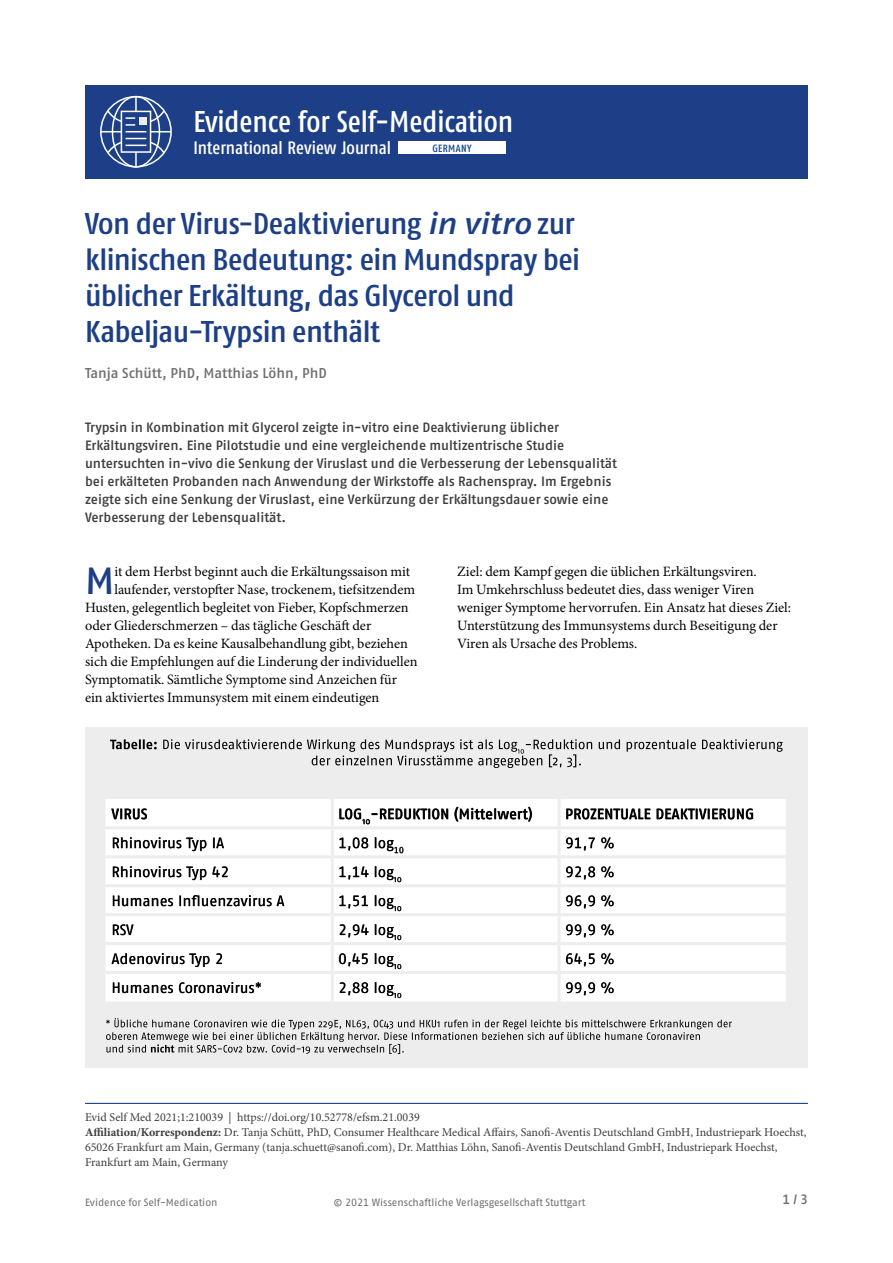
<style>
.page{position:relative;width:893px;height:1263px;background:#fff}
.page>*{position:absolute;margin:0;border:0;box-sizing:border-box;transform-origin:0 0}
.t1{font:500 37.8px "Fago Pro";color:#1d3f87}
.t2{font:500 condensed 30px/36px "Fago Pro";letter-spacing:-.015em;color:#1d3f87;scale:1.1 1}
.t3{font:500 condensed 30px "Fago Pro";color:#fff}
.t4{font:500 condensed 18px "Fago Pro";color:#fff}
.t5{font:15px "Fago Pro";letter-spacing:-.005em;color:#000}
.t6{font:500 15px "Fago Pro";color:#000}
.t7{font:14.25px/18px "Minion Pro";color:#000}
.t8{font:500 14.25px "Fago Pro";color:#706f6f}
.t9{font:500 13.5px/18px "Fago Pro";letter-spacing:-.005em;color:#3c3c3b}
.t10{font:500 13.5px "Fago Pro";color:#706f6f}
.t11{font:12px/15px "Minion Pro";color:#3c3c3b}
.t12{font:10.5px "Fago Pro";letter-spacing:-.005em;color:#706f6f}
.t13{font:500 condensed 10.5px "Fago Pro";letter-spacing:.03em;color:#0e468f}
.s1{font-style:italic;font-stretch:normal}
.s2{font-weight:700}
</style>
<div class="page">
<div style="left:85px;top:85px;width:723px;height:94px;background:#1d3f87"></div>
<div style="left:100px;top:96px;width:72px;height:72px;border:2px solid #fff;border-radius:50%"></div>
<div style="left:112px;top:96px;width:48px;height:72px;border:2px solid #fff;border-radius:50%"></div>
<hr style="left:100px;top:131px;width:71px;height:1px;background:#fff">
<hr style="left:135px;top:96px;width:2px;height:72px;background:#fff">
<svg style="left:121px;top:132px;width:30px;height:6px"></svg>
<svg style="left:106px;top:138px;width:60px;height:17px"></svg>
<svg style="left:106px;top:109px;width:60px;height:23px"></svg>
<hr style="left:85px;top:1103px;width:723px;height:1px;background:#1d3f87">
<div style="left:398px;top:141px;width:107px;height:13px;background:#fff"></div>
<div style="left:85px;top:727px;width:723px;height:340px;background:#ededee"></div>
<svg style="left:110px;top:739px;width:673px;height:29px"></svg>
<svg style="left:106px;top:1018px;width:626px;height:36px"></svg>
<div style="left:106px;top:799px;width:680px;height:202px;background:#fff"></div>
<hr style="left:331px;top:799px;width:3px;height:27px;background:#ededee">
<hr style="left:558px;top:799px;width:3px;height:27px;background:#ededee">
<hr style="left:105px;top:826px;width:227px;height:3px;background:#ededee">
<hr style="left:332px;top:826px;width:227px;height:3px;background:#ededee">
<hr style="left:331px;top:829px;width:3px;height:26px;background:#ededee">
<hr style="left:559px;top:826px;width:227px;height:3px;background:#ededee">
<hr style="left:558px;top:829px;width:3px;height:26px;background:#ededee">
<hr style="left:105px;top:855px;width:227px;height:3px;background:#ededee">
<hr style="left:332px;top:855px;width:227px;height:3px;background:#ededee">
<hr style="left:331px;top:858px;width:3px;height:26px;background:#ededee">
<hr style="left:559px;top:855px;width:227px;height:3px;background:#ededee">
<hr style="left:558px;top:858px;width:3px;height:26px;background:#ededee">
<hr style="left:105px;top:884px;width:227px;height:3px;background:#ededee">
<hr style="left:332px;top:884px;width:227px;height:3px;background:#ededee">
<hr style="left:331px;top:887px;width:3px;height:26px;background:#ededee">
<hr style="left:559px;top:884px;width:227px;height:3px;background:#ededee">
<hr style="left:558px;top:887px;width:3px;height:26px;background:#ededee">
<hr style="left:105px;top:913px;width:227px;height:3px;background:#ededee">
<hr style="left:332px;top:913px;width:227px;height:3px;background:#ededee">
<hr style="left:331px;top:916px;width:3px;height:26px;background:#ededee">
<hr style="left:559px;top:913px;width:227px;height:3px;background:#ededee">
<hr style="left:558px;top:916px;width:3px;height:26px;background:#ededee">
<hr style="left:105px;top:942px;width:227px;height:3px;background:#ededee">
<hr style="left:332px;top:942px;width:227px;height:3px;background:#ededee">
<hr style="left:331px;top:945px;width:3px;height:26px;background:#ededee">
<hr style="left:559px;top:942px;width:227px;height:3px;background:#ededee">
<hr style="left:558px;top:945px;width:3px;height:26px;background:#ededee">
<hr style="left:105px;top:971px;width:227px;height:3px;background:#ededee">
<hr style="left:332px;top:971px;width:227px;height:3px;background:#ededee">
<hr style="left:331px;top:974px;width:3px;height:27px;background:#ededee">
<hr style="left:559px;top:971px;width:227px;height:3px;background:#ededee">
<hr style="left:558px;top:974px;width:3px;height:27px;background:#ededee">
<svg style="left:566px;top:982px;width:48px;height:13px"></svg>
<svg style="left:340px;top:982px;width:61px;height:16px"></svg>
<svg style="left:113px;top:982px;width:148px;height:11px;background:#bcbcbc"></svg>
<svg style="left:566px;top:953px;width:48px;height:13px"></svg>
<svg style="left:339px;top:953px;width:62px;height:16px"></svg>
<svg style="left:112px;top:953px;width:110px;height:14px;background:#c9c9c9"></svg>
<svg style="left:566px;top:924px;width:48px;height:13px"></svg>
<svg style="left:340px;top:924px;width:61px;height:16px"></svg>
<svg style="left:113px;top:924px;width:20px;height:11px"></svg>
<svg style="left:566px;top:895px;width:48px;height:13px"></svg>
<svg style="left:340px;top:895px;width:61px;height:16px"></svg>
<svg style="left:113px;top:895px;width:171px;height:11px;background:#bcbcbc"></svg>
<svg style="left:566px;top:866px;width:48px;height:13px"></svg>
<svg style="left:340px;top:866px;width:61px;height:16px"></svg>
<svg style="left:113px;top:866px;width:115px;height:14px;background:#c8c8c8"></svg>
<svg style="left:566px;top:838px;width:48px;height:12px"></svg>
<svg style="left:340px;top:837px;width:63px;height:16px"></svg>
<svg style="left:113px;top:837px;width:111px;height:14px;background:#c7c7c7"></svg>
<svg style="left:566px;top:809px;width:187px;height:10px;background:#949494"></svg>
<svg style="left:340px;top:807px;width:192px;height:17px;background:#c2c2c2"></svg>
<svg style="left:111px;top:809px;width:36px;height:10px"></svg>
<h2 class="t3" style="left:193px;top:103px;width:321px">Evidence for Self-Medication</h2>
<p class="t4" style="left:193px;top:137px;width:199px">International Review Journal</p>
<p class="t13" style="left:432px;top:142px;width:40px">GERMANY</p>
<h2 class="t2" style="left:85px;top:206px;width:452px">Von der Virus-Deaktivierung <span class="s1">in vitro</span> zur klinischen Bedeutung: ein Mundspray bei üblicher Erkältung, das Glycerol und Kabeljau-Trypsin enthält</h2>
<p class="t8" style="left:85px;top:364px;width:243px">Tanja Schütt, PhD, Matthias Löhn, PhD</p>
<p class="t9" style="left:85px;top:418px;width:533px">Trypsin in Kombination mit Glycerol zeigte in-vitro eine Deaktivierung üblicher Erkältungsviren. Eine Pilotstudie und eine vergleichende multizentrische Studie untersuchten in-vivo die Senkung der Viruslast und die Verbesserung der Lebensqualität bei erkälteten Probanden nach Anwendung der Wirkstoffe als Rachenspray. Im Ergebnis zeigte sich eine Senkung der Viruslast, eine Verkürzung der Erkältungsdauer sowie eine Verbesserung der Lebensqualität.</p>
<h1 class="t1" style="left:85px;top:558px;width:31px">M</h1>
<p class="t7" style="left:114px;top:563px;width:297px">it dem Herbst beginnt auch die Erkältungssaison mit</p>
<p class="t7" style="left:114px;top:581px;width:302px">laufender, verstopfter Nase, trockenem, tiefsitzendem</p>
<p class="t7" style="left:85px;top:599px;width:325px">Husten, gelegentlich begleitet von Fieber, Kopfschmerzen</p>
<p class="t7" style="left:85px;top:617px;width:288px">oder Gliederschmerzen – das tägliche Geschäft der</p>
<p class="t7" style="left:85px;top:635px;width:324px">Apotheken. Da es keine Kausalbehandlung gibt, beziehen</p>
<p class="t7" style="left:85px;top:653px;width:334px">sich die Empfehlungen auf die Linderung der individuellen</p>
<p class="t7" style="left:85px;top:671px;width:313px">Symptomatik. Sämtliche Symptome sind Anzeichen für</p>
<p class="t7" style="left:85px;top:689px;width:296px">ein aktiviertes Immunsystem mit einem eindeutigen</p>
<p class="t7" style="left:457px;top:563px;width:335px">Ziel: dem Kampf gegen die üblichen Erkältungsviren.<br>Im Umkehrschluss bedeutet dies, dass weniger Viren weniger Symptome hervorrufen. Ein Ansatz hat dieses Ziel:<br>Unterstützung des Immunsystems durch Beseitigung der Viren als Ursache des Problems.</p>
<p class="t6" style="left:111px;top:805px;width:38px">VIRUS</p>
<p class="t6" style="left:338px;top:805px;width:196px">LOG<sub>10</sub>-REDUKTION (Mittelwert)</p>
<p class="t6" style="left:565px;top:805px;width:191px">PROZENTUALE DEAKTIVIERUNG</p>
<p class="t5" style="left:111px;top:834px;width:114px">Rhinovirus Typ IA</p>
<p class="t5" style="left:338px;top:834px;width:67px">1,08 log<sub>10</sub></p>
<p class="t5" style="left:565px;top:834px;width:51px">91,7 %</p>
<p class="t5" style="left:111px;top:863px;width:119px">Rhinovirus Typ 42</p>
<p class="t5" style="left:338px;top:863px;width:65px">1,14 log<sub>10</sub></p>
<p class="t5" style="left:565px;top:863px;width:51px">92,8 %</p>
<p class="t5" style="left:111px;top:892px;width:175px">Humanes Influenzavirus A</p>
<p class="t5" style="left:338px;top:892px;width:65px">1,51 log<sub>10</sub></p>
<p class="t5" style="left:565px;top:892px;width:51px">96,9 %</p>
<p class="t5" style="left:111px;top:921px;width:24px">RSV</p>
<p class="t5" style="left:338px;top:921px;width:65px">2,94 log<sub>10</sub></p>
<p class="t5" style="left:565px;top:921px;width:51px">99,9 %</p>
<p class="t5" style="left:111px;top:950px;width:114px">Adenovirus Typ 2</p>
<p class="t5" style="left:338px;top:950px;width:65px">0,45 log<sub>10</sub></p>
<p class="t5" style="left:565px;top:950px;width:51px">64,5 %</p>
<p class="t5" style="left:111px;top:979px;width:152px">Humanes Coronavirus*</p>
<p class="t5" style="left:338px;top:979px;width:65px">2,88 log<sub>10</sub></p>
<p class="t5" style="left:565px;top:979px;width:51px">99,9 %</p>
<p class="t11" style="left:85px;top:1110px;width:723px">Evid Self Med 2021;1:210039 | https://doi.org/10.52778/efsm.21.0039<br><span class="s2">Affiliation/Korrespondenz:</span> Dr. Tanja Schütt, PhD, Consumer Healthcare Medical Affairs, Sanofi-Aventis Deutschland GmbH, Industriepark Hoechst, 65026 Frankfurt am Main, Germany (tanja.schuett@sanofi.com), Dr. Matthias Löhn, Sanofi-Aventis Deutschland GmbH, Industriepark Hoechst, Frankfurt am Main, Germany</p>
<p class="t12" style="left:85px;top:1196px;width:134px">Evidence for Self-Medication</p>
<p class="t12" style="left:334px;top:1196px;width:253px">© 2021 Wissenschaftliche Verlagsgesellschaft Stuttgart</p>
<p class="t10" style="left:782px;top:1191px;width:27px">1 / 3</p>
</div>
